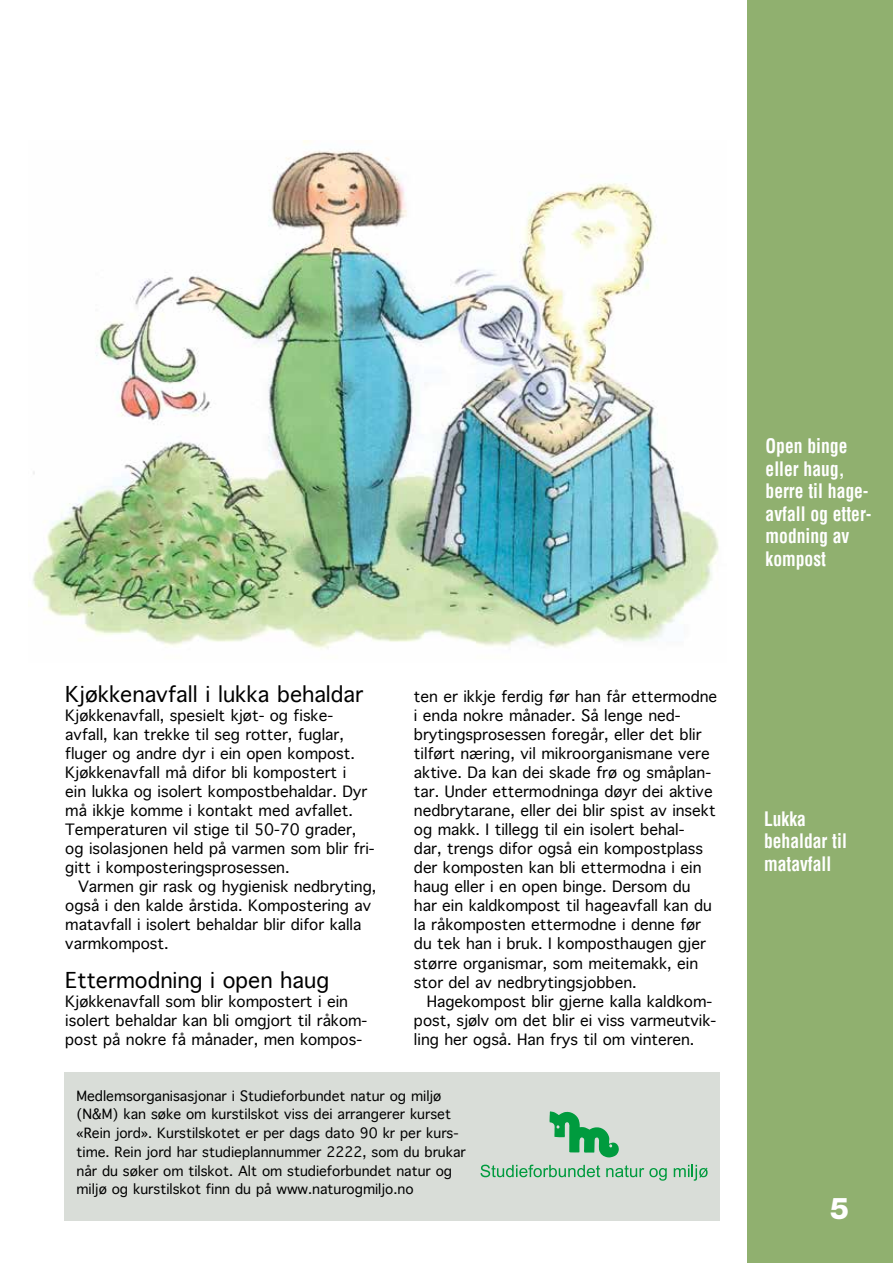
<style>
.page{position:relative;width:893px;height:1263px;background:#fff}
.page>*{position:absolute;margin:0;border:0;box-sizing:border-box;transform-origin:0 0}
.t1{font:800 30px "Helvetica Neue LT Pro";color:#fff}
.t2{font:21px "Geneva";color:#000}
.t3{font:700 condensed 19.5px/22.5px "Helvetica";color:#fff;scale:.9 1}
.t4{font:15px/19px "Geneva";color:#000}
.t5{font:13.5px/18.8px "Geneva";color:#000}
</style>
<div class="page">
<div style="left:747px;top:0;width:146px;height:1263px;background:#90b06f"></div>
<img style="left:32px;top:140px;width:687px;height:509px">
<div style="left:64px;top:1071px;width:656px;height:149px;background:#d9ddd8"></div>
<svg style="left:549px;top:1111px;width:70px;height:46px"></svg>
<svg style="left:480px;top:1164px;width:120px;height:13px"></svg>
<svg style="left:606px;top:1165px;width:61px;height:16px"></svg>
<svg style="left:674px;top:1165px;width:33px;height:16px"></svg>
<h2 class="t2" style="left:65px;top:681px;width:299px">Kjøkkenavfall i lukka behaldar</h2>
<p class="t4" style="left:65px;top:705px;width:311px">Kjøkkenavfall, spesielt kjøt- og fiske&shy;avfall, kan trekke til seg rotter, fuglar, fluger og andre dyr i ein open kompost.<br>Kjøkkenavfall må difor bli kompostert i<br>ein lukka og isolert kompostbehaldar. Dyr må ikkje komme i kontakt med avfallet.<br>Temperaturen vil stige til 50-70 grader, og isolasjonen held på varmen som blir fri&shy;gitt i komposteringsprosessen.</p>
<p class="t4" style="left:65px;top:877px;width:313px;text-indent:13px">Varmen gir rask og hygienisk nedbryting, også i den kalde årstida. Kompostering av matavfall i isolert behaldar blir difor kalla varmkompost.</p>
<h2 class="t2" style="left:65px;top:966px;width:265px">Ettermodning i open haug</h2>
<p class="t4" style="left:65px;top:991px;width:303px">Kjøkkenavfall som blir kompostert i ein isolert behaldar kan bli omgjort til råkom&shy;post på nokre få månader, men kompos-</p>
<p class="t4" style="left:414px;top:686px;width:305px">ten er ikkje ferdig før han får ettermodne i enda nokre månader. Så lenge ned&shy;brytingsprosessen foregår, eller det blir tilført næring, vil mikroorganismane vere aktive. Da kan dei skade frø og småplan&shy;tar. Under ettermodninga døyr dei aktive nedbrytarane, eller dei blir spist av insekt og makk. I tillegg til ein isolert behal-<br>dar, trengs difor også ein kompostplass der komposten kan bli ettermodna i ein haug eller i en open binge. Dersom du har ein kaldkompost til hageavfall kan du la råkomposten ettermodne i denne før du tek han i bruk. I komposthaugen gjer større organismar, som meitemakk, ein stor del av nedbrytingsjobben.</p>
<p class="t4" style="left:414px;top:991px;width:304px;text-indent:13px">Hagekompost blir gjerne kalla kaldkom&shy;post, sjølv om det blir ei viss varmeutvik&shy;ling her også. Han frys til om vinteren.</p>
<p class="t5" style="left:77px;top:1086px;width:391px">Medlemsorganisasjonar i Studieforbundet natur og miljø (N&amp;M) kan søke om kurstilskot viss dei arrangerer kurset «Rein jord». Kurstilskotet er per dags dato 90 kr per kurs&shy;time. Rein jord har studieplannummer 2222, som du brukar når du søker om tilskot. Alt om studieforbundet natur og miljø og kurstilskot finn du på www.naturogmiljo.no</p>
<h3 class="t3" style="left:766px;top:435px;width:119px">Open binge eller haug, berre til hage&shy;avfall og etter&shy;modning av kompost</h3>
<h3 class="t3" style="left:764px;top:807px;width:94px">Lukka behaldar til matavfall</h3>
<h1 class="t1" style="left:830px;top:1190px;width:20px">5</h1>
</div>
